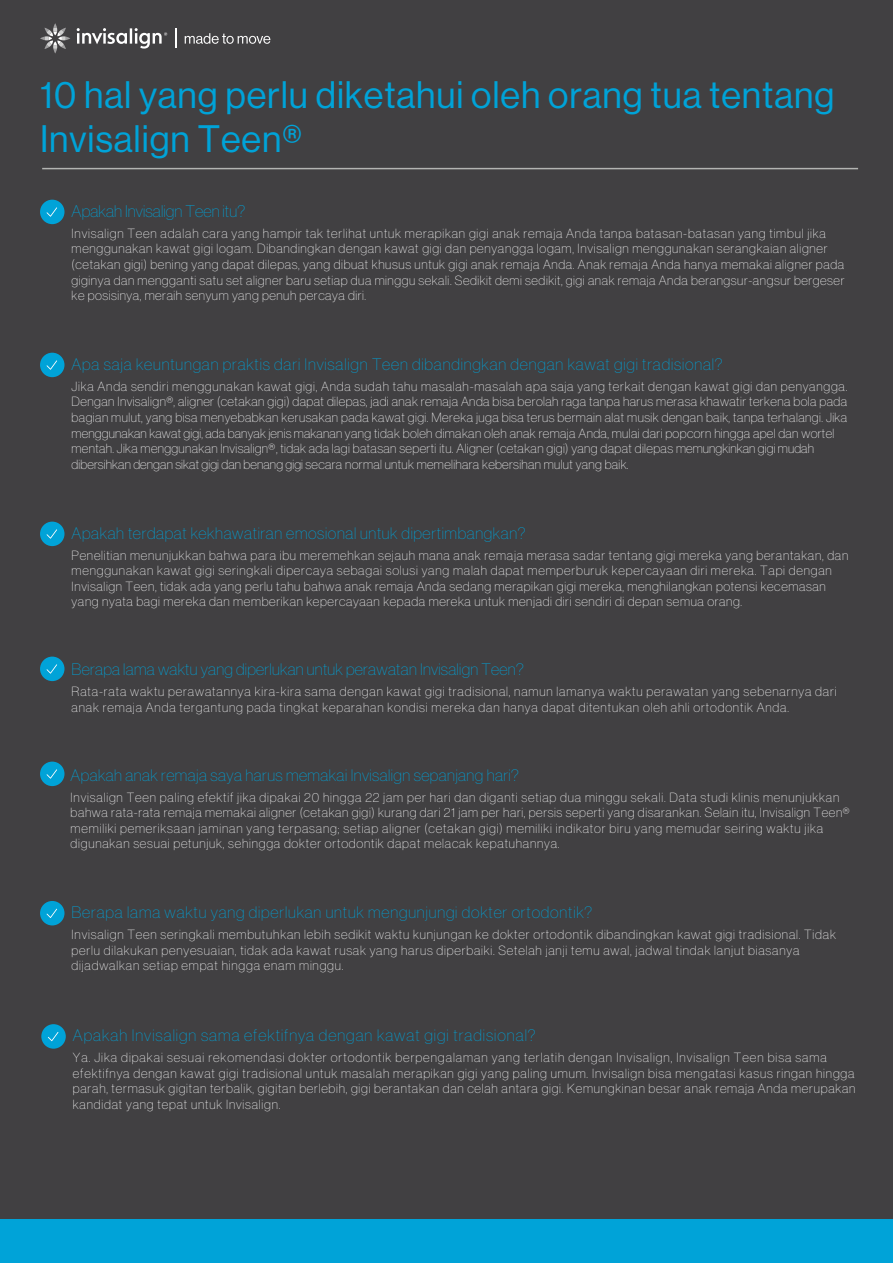
<style>
.page{position:relative;width:893px;height:1263px;background:#414042}
.page>*{position:absolute;margin:0;border:0;box-sizing:border-box;transform-origin:0 0}
.t1{font:37.5px/43.5px "Neue Haas Grotesk Display";letter-spacing:.025em;color:#00a3d8}
.t2{font:100 16.5px "Neue Haas Grotesk Display";letter-spacing:.005em;color:#00a3d8}
.t3{font:100 16.2px "Neue Haas Grotesk Display";letter-spacing:.05em;color:#00a3d8}
.t4{font:100 16.2px "Neue Haas Grotesk Display";letter-spacing:.015em;color:#00a3d8}
.t5{font:100 16.2px "Neue Haas Grotesk Display";letter-spacing:.025em;color:#00a3d8}
.t6{font:100 13.05px/15.6px "Neue Haas Grotesk Display";letter-spacing:.06em;color:#fff}
.t7{font:100 13.05px/15.6px "Neue Haas Grotesk Display";letter-spacing:.035em;color:#fff}
</style>
<div class="page">
<div style="left:0;top:1220px;width:893px;height:43px;background:#00a3d8"></div>
<div style="left:40px;top:200px;width:25px;height:24px;background:#00a3d8;border-radius:50%"></div>
<svg style="left:47px;top:207px;width:10px;height:10px"></svg>
<div style="left:40px;top:353px;width:25px;height:24px;background:#00a3d8;border-radius:50%"></div>
<svg style="left:47px;top:360px;width:10px;height:10px"></svg>
<div style="left:40px;top:522px;width:25px;height:24px;background:#00a3d8;border-radius:50%"></div>
<svg style="left:47px;top:529px;width:10px;height:10px"></svg>
<hr style="left:42px;top:168px;width:816px;height:1px;background:#b3b4b2">
<svg style="left:77px;top:28px;width:90px;height:21px"></svg>
<svg style="left:185px;top:33px;width:85px;height:11px"></svg>
<svg style="left:175px;top:28px;width:1px;height:20px"></svg>
<svg style="left:40px;top:23px;width:30px;height:31px"></svg>
<div style="left:40px;top:657px;width:25px;height:24px;background:#00a3d8;border-radius:50%"></div>
<svg style="left:47px;top:664px;width:10px;height:10px"></svg>
<div style="left:40px;top:762px;width:25px;height:24px;background:#00a3d8;border-radius:50%"></div>
<svg style="left:47px;top:769px;width:10px;height:10px"></svg>
<div style="left:40px;top:901px;width:25px;height:24px;background:#00a3d8;border-radius:50%"></div>
<svg style="left:47px;top:909px;width:10px;height:9px"></svg>
<div style="left:41px;top:1024px;width:25px;height:25px;background:#00a3d8;border-radius:50%"></div>
<svg style="left:48px;top:1032px;width:10px;height:9px"></svg>
<h1 class="t1" style="left:40px;top:74px;width:796px">10 hal yang perlu diketahui oleh orang tua tentang<br>Invisalign Teen®</h1>
<p class="t2" style="left:72px;top:202px;width:175px">Apakah Invisalign Teen itu?</p>
<p class="t6" style="left:72px;top:225px;width:774px">Invisalign Teen adalah cara yang hampir tak terlihat untuk merapikan gigi anak remaja Anda tanpa batasan-batasan yang timbul jika menggunakan kawat gigi logam. Dibandingkan dengan kawat gigi dan penyangga logam, Invisalign menggunakan serangkaian aligner (cetakan gigi) bening yang dapat dilepas, yang dibuat khusus untuk gigi anak remaja Anda. Anak remaja Anda hanya memakai aligner pada giginya dan mengganti satu set aligner baru setiap dua minggu sekali. Sedikit demi sedikit, gigi anak remaja Anda berangsur-angsur bergeser ke posisinya, meraih senyum yang penuh percaya diri.</p>
<p class="t3" style="left:72px;top:355px;width:653px">Apa saja keuntungan praktis dari Invisalign Teen dibandingkan dengan kawat gigi tradisional?</p>
<p class="t7" style="left:72px;top:378px;width:777px">Jika Anda sendiri menggunakan kawat gigi, Anda sudah tahu masalah-masalah apa saja yang terkait dengan kawat gigi dan penyangga.<br>Dengan Invisalign®, aligner (cetakan gigi) dapat dilepas, jadi anak remaja Anda bisa berolah raga tanpa harus merasa khawatir terkena bola pada bagian mulut, yang bisa menyebabkan kerusakan pada kawat gigi. Mereka juga bisa terus bermain alat musik dengan baik, tanpa terhalangi. Jika menggunakan kawat gigi, ada banyak jenis makanan yang tidak boleh dimakan oleh anak remaja Anda, mulai dari popcorn hingga apel dan wortel mentah. Jika menggunakan Invisalign®, tidak ada lagi batasan seperti itu. Aligner (cetakan gigi) yang dapat dilepas memungkinkan gigi mudah dibersihkan dengan sikat gigi dan benang gigi secara normal untuk memelihara kebersihan mulut yang baik.</p>
<p class="t3" style="left:72px;top:524px;width:455px">Apakah terdapat kekhawatiran emosional untuk dipertimbangkan?</p>
<p class="t6" style="left:72px;top:547px;width:778px">Penelitian menunjukkan bahwa para ibu meremehkan sejauh mana anak remaja merasa sadar tentang gigi mereka yang berantakan, dan menggunakan kawat gigi seringkali dipercaya sebagai solusi yang malah dapat memperburuk kepercayaan diri mereka. Tapi dengan Invisalign Teen, tidak ada yang perlu tahu bahwa anak remaja Anda sedang merapikan gigi mereka, menghilangkan potensi kecemasan yang nyata bagi mereka dan memberikan kepercayaan kepada mereka untuk menjadi diri sendiri di depan semua orang.</p>
<p class="t4" style="left:72px;top:661px;width:454px">Berapa lama waktu yang diperlukan untuk perawatan Invisalign Teen?</p>
<p class="t6" style="left:72px;top:684px;width:766px">Rata-rata waktu perawatannya kira-kira sama dengan kawat gigi tradisional, namun lamanya waktu perawatan yang sebenarnya dari anak remaja Anda tergantung pada tingkat keparahan kondisi mereka dan hanya dapat ditentukan oleh ahli ortodontik Anda.</p>
<p class="t5" style="left:71px;top:766px;width:450px">Apakah anak remaja saya harus memakai Invisalign sepanjang hari?</p>
<p class="t6" style="left:71px;top:789px;width:781px">Invisalign Teen paling efektif jika dipakai 20 hingga 22 jam per hari dan diganti setiap dua minggu sekali. Data studi klinis menunjukkan bahwa rata-rata remaja memakai aligner (cetakan gigi) kurang dari 21 jam per hari, persis seperti yang disarankan. Selain itu, Invisalign Teen® memiliki pemeriksaan jaminan yang terpasang; setiap aligner (cetakan gigi) memiliki indikator biru yang memudar seiring waktu jika digunakan sesuai petunjuk, sehingga dokter ortodontik dapat melacak kepatuhannya.</p>
<p class="t3" style="left:72px;top:903px;width:522px">Berapa lama waktu yang diperlukan untuk mengunjungi dokter ortodontik?</p>
<p class="t6" style="left:72px;top:926px;width:766px">Invisalign Teen seringkali membutuhkan lebih sedikit waktu kunjungan ke dokter ortodontik dibandingkan kawat gigi tradisional. Tidak perlu dilakukan penyesuaian, tidak ada kawat rusak yang harus diperbaiki. Setelah janji temu awal, jadwal tindak lanjut biasanya dijadwalkan setiap empat hingga enam minggu.</p>
<p class="t3" style="left:73px;top:1026px;width:464px">Apakah Invisalign sama efektifnya dengan kawat gigi tradisional?</p>
<p class="t6" style="left:73px;top:1050px;width:784px">Ya. Jika dipakai sesuai rekomendasi dokter ortodontik berpengalaman yang terlatih dengan Invisalign, Invisalign Teen bisa sama efektifnya dengan kawat gigi tradisional untuk masalah merapikan gigi yang paling umum. Invisalign bisa mengatasi kasus ringan hingga parah, termasuk gigitan terbalik, gigitan berlebih, gigi berantakan dan celah antara gigi. Kemungkinan besar anak remaja Anda merupakan kandidat yang tepat untuk Invisalign.</p>
</div>
